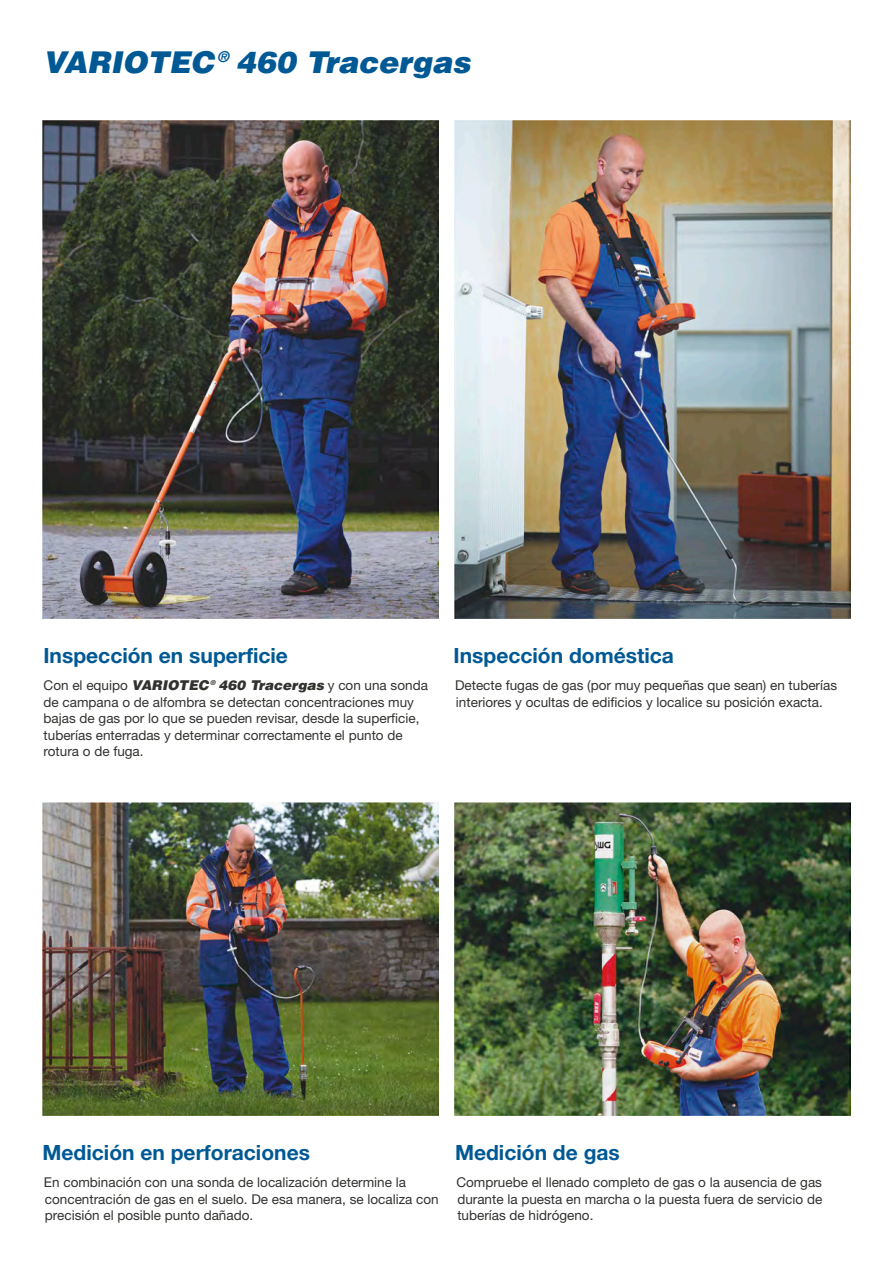
<style>
.page{position:relative;width:893px;height:1263px;background:#fff}
.page>*{position:absolute;margin:0;border:0;box-sizing:border-box;transform-origin:0 0}
.t1{font:30px "Airbus Special";color:#005994}
.t2{font:700 21px "Helvetica Neue LT";color:#005994}
.t3{font:15px "Airbus Special";color:#005994}
.t4{font:13.5px/16.5px "Helvetica Neue LT";color:#32322f}
.t5{font:6.75px "Airbus Special";color:#32322f}
.s1{font-family:"Airbus Special"}
</style>
<div class="page">
<img style="left:42px;top:802px;width:396px;height:314px">
<img style="left:42px;top:121px;width:396px;height:497px">
<img style="left:455px;top:121px;width:396px;height:497px">
<img style="left:455px;top:802px;width:396px;height:314px">
<p class="t3" style="left:217px;top:50px;width:14px">®</p>
<h1 class="t1" style="left:43px;top:49px;width:429px">VARIOTEC 460 Tracergas</h1>
<h2 class="t2" style="left:43px;top:648px;width:246px">Inspección en superficie</h2>
<p class="t5" style="left:210px;top:679px;width:7px">®</p>
<p class="t4" style="left:44px;top:678px;width:386px">Con el equipo <span class="s1">VARIOTEC 460 Tracergas</span> y con una sonda de campana o de alfombra se detectan concentraciones muy bajas de gas por lo que se pueden revisar, desde la superficie, tuberías enterradas y determinar correctamente el punto de rotura o de fuga.</p>
<h2 class="t2" style="left:454px;top:648px;width:222px">Inspección doméstica</h2>
<p class="t4" style="left:455px;top:678px;width:384px">Detecte fugas de gas (por muy pequeñas que sean) en tuberías interiores y ocultas de edificios y localice su posición exacta.</p>
<h2 class="t2" style="left:43px;top:1145px;width:269px">Medición en perforaciones</h2>
<p class="t4" style="left:44px;top:1176px;width:396px">En combinación con una sonda de localización determine la concentración de gas en el suelo. De esa manera, se localiza con precisión el posible punto dañado.</p>
<h2 class="t2" style="left:455px;top:1145px;width:166px">Medición de gas</h2>
<p class="t4" style="left:456px;top:1176px;width:367px;text-align:justify">Compruebe el llenado completo de gas o la ausencia de gas durante la puesta en marcha o la puesta fuera de servicio de tuberías de hidrógeno.</p>
</div>
